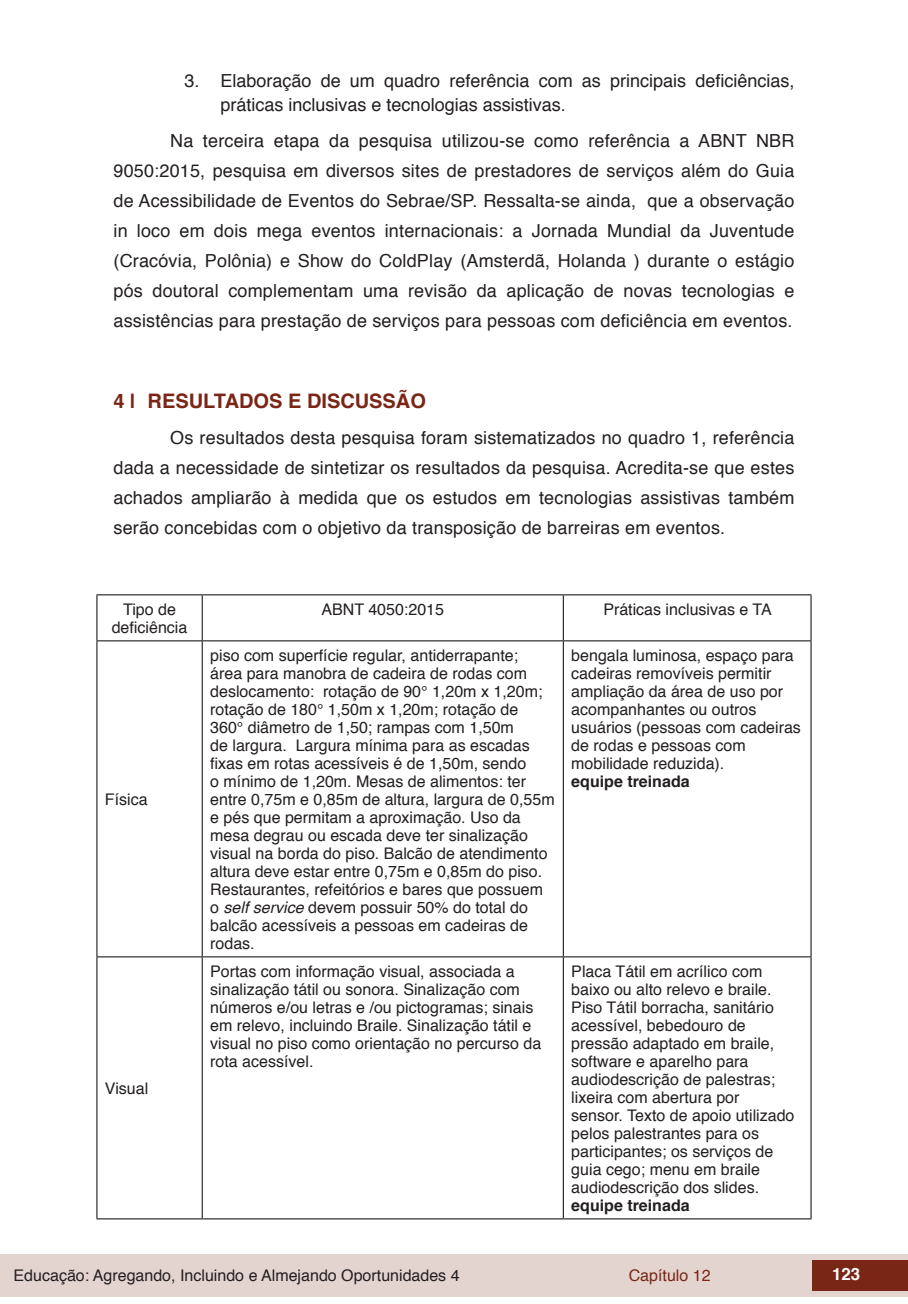
<style>
.page{position:relative;width:908px;height:1304px;background:#fff}
.page>*{position:absolute;margin:0;border:0;box-sizing:border-box;transform-origin:0 0}
.t1{font:700 20px "Helvetica";color:#7a2616}
.txt{font:18px/30px "Helvetica";letter-spacing:.01em;color:#231f20;text-align:justify}
.lista_numeros{font:18px/24px "Helvetica";color:#231f20}
.t2{font:700 16.8px "Helvetica";color:#fff}
.tab_txt{font:16px/18px "Helvetica";color:#231f20}
.tab_txt-2{font:700 16px "Helvetica";color:#231f20}
.t3{font:16px "Helvetica";color:#7a2616}
.s1{font-style:italic}
</style>
<div class="page">
<div style="left:0;top:1254px;width:906px;height:43px;background:#e4d4d0"></div>
<div style="left:812px;top:1261px;width:95px;height:30px;background:#7a2616"></div>
<hr style="left:96px;top:594px;width:106px;height:1px;background:#000">
<hr style="left:96px;top:595px;width:1px;height:45px;background:#000">
<hr style="left:202px;top:594px;width:361px;height:1px;background:#000">
<hr style="left:202px;top:595px;width:1px;height:45px;background:#000">
<hr style="left:563px;top:594px;width:248px;height:1px;background:#000">
<hr style="left:562px;top:595px;width:1px;height:45px;background:#000">
<hr style="left:810px;top:595px;width:1px;height:45px;background:#000">
<hr style="left:96px;top:640px;width:106px;height:1px;background:#000">
<hr style="left:96px;top:641px;width:1px;height:315px;background:#000">
<hr style="left:202px;top:640px;width:361px;height:1px;background:#000">
<hr style="left:202px;top:641px;width:1px;height:315px;background:#000">
<hr style="left:563px;top:640px;width:248px;height:1px;background:#000">
<hr style="left:562px;top:641px;width:1px;height:315px;background:#000">
<hr style="left:810px;top:641px;width:1px;height:315px;background:#000">
<hr style="left:96px;top:956px;width:106px;height:1px;background:#000">
<hr style="left:96px;top:957px;width:1px;height:261px;background:#000">
<hr style="left:202px;top:956px;width:361px;height:1px;background:#000">
<hr style="left:202px;top:957px;width:1px;height:261px;background:#000">
<hr style="left:563px;top:956px;width:248px;height:1px;background:#000">
<hr style="left:562px;top:957px;width:1px;height:261px;background:#000">
<hr style="left:810px;top:957px;width:1px;height:261px;background:#000">
<hr style="left:96px;top:1218px;width:106px;height:1px;background:#000">
<hr style="left:202px;top:1218px;width:361px;height:1px;background:#000">
<hr style="left:563px;top:1218px;width:248px;height:1px;background:#000">
<p class="lista_numeros" style="left:220px;top:69px;width:575px;text-indent:-36px">3. Elaboração de um quadro referência com as principais deficiências, práticas inclusivas e tecnologias assistivas.</p>
<p class="txt" style="left:113px;top:126px;width:682px;text-indent:57px">Na terceira etapa da pesquisa utilizou-se como referência a ABNT NBR 9050:2015, pesquisa em diversos sites de prestadores de serviços além do Guia de Acessibilidade de Eventos do Sebrae/SP. Ressalta-se ainda, que a observação in loco em dois mega eventos internacionais: a Jornada Mundial da Juventude (Cracóvia, Polônia) e Show do ColdPlay (Amsterdã, Holanda ) durante o estágio pós doutoral complementam uma revisão da aplicação de novas tecnologias e assistências para prestação de serviços para pessoas com deficiência em eventos.</p>
<p class="t1" style="left:113px;top:385px;width:314px">4 | RESULTADOS E DISCUSSÃO</p>
<p class="txt" style="left:113px;top:423px;width:682px;text-indent:57px">Os resultados desta pesquisa foram sistematizados no quadro 1, referência dada a necessidade de sintetizar os resultados da pesquisa. Acredita-se que estes achados ampliarão à medida que os estudos em tecnologias assistivas também serão concebidas com o objetivo da transposição de barreiras em eventos.</p>
<p class="tab_txt" style="left:112px;top:601px;width:77px;text-align:center">Tipo de deficiência</p>
<p class="tab_txt" style="left:321px;top:601px;width:124px">ABNT 4050:2015</p>
<p class="tab_txt" style="left:603px;top:601px;width:170px">Práticas inclusivas e TA</p>
<p class="tab_txt" style="left:105px;top:791px;width:44px">Física</p>
<p class="tab_txt" style="left:105px;top:1080px;width:45px">Visual</p>
<p class="tab_txt" style="left:210px;top:647px;width:346px">piso com superfície regular, antiderrapante;<br>área para manobra de cadeira de rodas com deslocamento: rotação de 90° 1,20m x 1,20m; rotação de 180° 1,50m x 1,20m; rotação de 360° diâmetro de 1,50; rampas com 1,50m<br>de largura. Largura mínima para as escadas fixas em rotas acessíveis é de 1,50m, sendo<br>o mínimo de 1,20m. Mesas de alimentos: ter entre 0,75m e 0,85m de altura, largura de 0,55m e pés que permitam a aproximação. Uso da mesa degrau ou escada deve ter sinalização visual na borda do piso. Balcão de atendimento altura deve estar entre 0,75m e 0,85m do piso.<br>Restaurantes, refeitórios e bares que possuem o <span class="s1">self service</span> devem possuir 50% do total do balcão acessíveis a pessoas em cadeiras de rodas.</p>
<p class="tab_txt" style="left:571px;top:647px;width:231px">bengala luminosa, espaço para cadeiras removíveis permitir ampliação da área de uso por acompanhantes ou outros usuários (pessoas com cadeiras de rodas e pessoas com mobilidade reduzida).</p>
<p class="tab_txt-2" style="left:571px;top:768px;width:120px">equipe treinada</p>
<p class="tab_txt" style="left:210px;top:963px;width:332px">Portas com informação visual, associada a sinalização tátil ou sonora. Sinalização com números e/ou letras e /ou pictogramas; sinais em relevo, incluindo Braile. Sinalização tátil e visual no piso como orientação no percurso da rota acessível.</p>
<p class="tab_txt" style="left:571px;top:963px;width:224px">Placa Tátil em acrílico com baixo ou alto relevo e braile.<br>Piso Tátil borracha, sanitário acessível, bebedouro de pressão adaptado em braile, software e aparelho para audiodescrição de palestras; lixeira com abertura por sensor. Texto de apoio utilizado pelos palestrantes para os participantes; os serviços de guia cego; menu em braile audiodescrição dos slides.</p>
<p class="tab_txt-2" style="left:571px;top:1192px;width:120px">equipe treinada</p>
<p class="tab_txt" style="left:14px;top:1267px;width:447px">Educação: Agregando, Incluindo e Almejando Oportunidades 4</p>
<p class="t3" style="left:628px;top:1263px;width:83px">Capítulo 12</p>
<p class="t2" style="left:831px;top:1261px;width:30px">123</p>
</div>
